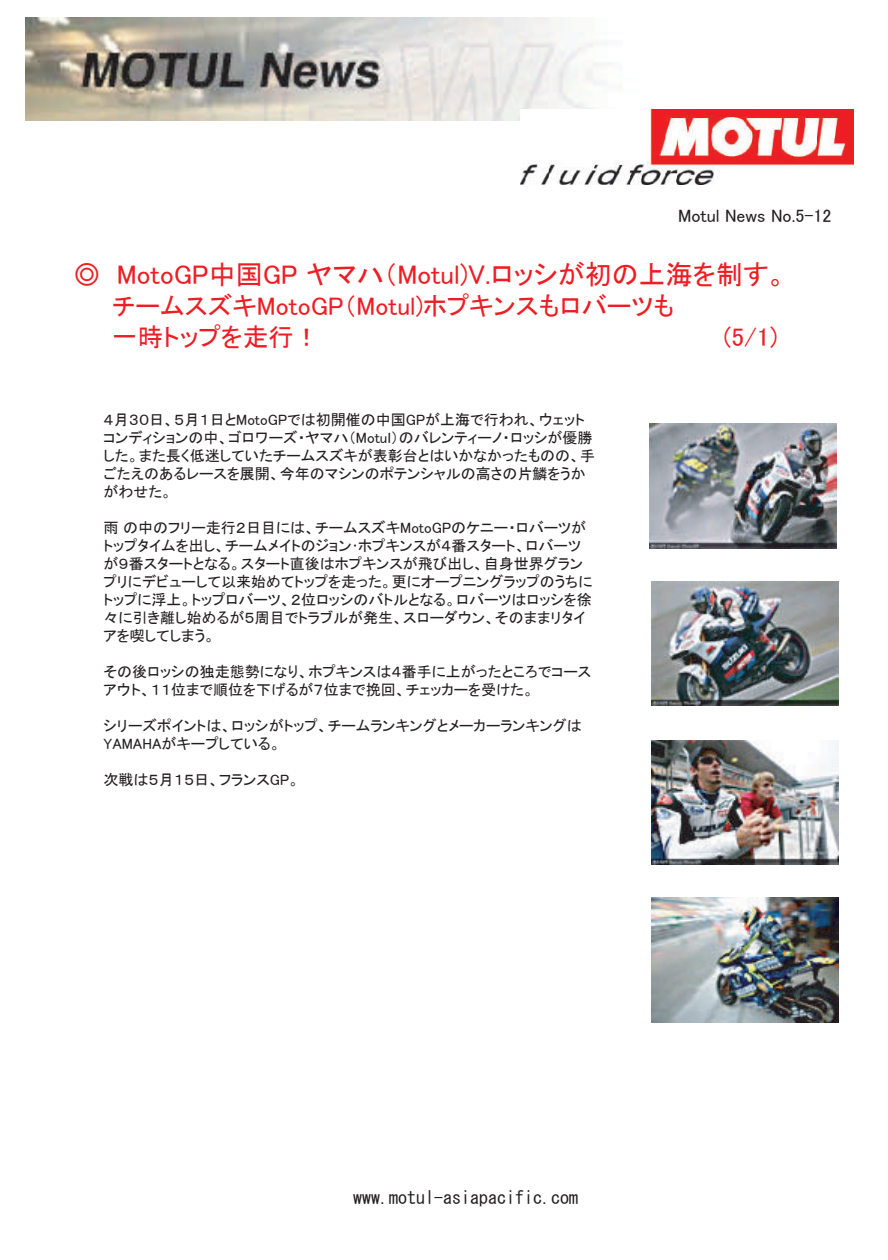
<style>
.page{position:relative;width:888px;height:1260px;background:#fff}
.page>*{position:absolute;margin:0;border:0;box-sizing:border-box;transform-origin:0 0}
.t1{font:27px "MSP Gothic";color:#ee1d23}
.t2{font:25.5px/30.8px "MSP Gothic";color:#ee1d23}
.t3{font:18px "MS Gothic";color:#231f20}
.t4{font:18px "MSUI Gothic";color:#231f20}
.t5{font:15px/18px "MSP Gothic";color:#231f20}
</style>
<div class="page">
<img style="left:26px;top:18px;width:588px;height:103px">
<img style="left:520px;top:109px;width:333px;height:76px">
<img style="left:650px;top:424px;width:187px;height:124px">
<img style="left:651px;top:581px;width:187px;height:125px">
<img style="left:651px;top:740px;width:187px;height:125px">
<img style="left:651px;top:898px;width:187px;height:124px">
<p class="t4" style="left:678px;top:207px;width:155px">Motul News No.5-12</p>
<h1 class="t1" style="left:73px;top:261px;width:715px">◎ MotoGP中国GP ヤマハ（Motul)V.ロッシが初の上海を制す。</h1>
<h2 class="t2" style="left:112px;top:291px;width:563px">チームスズキMotoGP（Motul)ホプキンスもロバーツも一時トップを走行！</h2>
<h2 class="t2" style="left:724px;top:321px;width:55px">(5/1)</h2>
<p class="t5" style="left:103px;top:410px;width:493px">４月３０日、５月１日とMotoGPでは初開催の中国GPが上海で行われ、ウェットコンディションの中、ゴロワーズ・ヤマハ（Motuｌ）のバレンティーノ・ロッシが優勝した。また長く低迷していたチームスズキが表彰台とはいかなかったものの、手ごたえのあるレースを展開、今年のマシンのポテンシャルの高さの片鱗をうかがわせた。</p>
<p class="t5" style="left:103px;top:518px;width:491px">雨の中のフリー走行２日目には、チームスズキMotoGPのケニー・ロバーツがトップタイムを出し、チームメイトのジョン･ホプキンスが４番スタート、ロバーツが９番スタートとなる。スタート直後はホプキンスが飛び出し、自身世界グランプリにデビューして以来始めてトップを走った。更にオープニングラップのうちにトップに浮上。トップロバーツ、２位ロッシのバトルとなる。ロバーツはロッシを徐々に引き離し始めるが５周目でトラブルが発生、スローダウン、そのままリタイアを喫してしまう。</p>
<p class="t5" style="left:103px;top:662px;width:489px">その後ロッシの独走態勢になり、ホプキンスは４番手に上がったところでコースアウト、１１位まで順位を下げるが７位まで挽回、チェッカーを受けた。</p>
<p class="t5" style="left:103px;top:716px;width:480px">シリーズポイントは、ロッシがトップ、チームランキングとメーカーランキングは<br>YAMAHAがキープしている。</p>
<p class="t5" style="left:103px;top:770px;width:197px">次戦は５月１５日、フランスGP。</p>
<p class="t3" style="left:353px;top:1188px;width:226px">www.motul-asiapacific.com</p>
</div>
